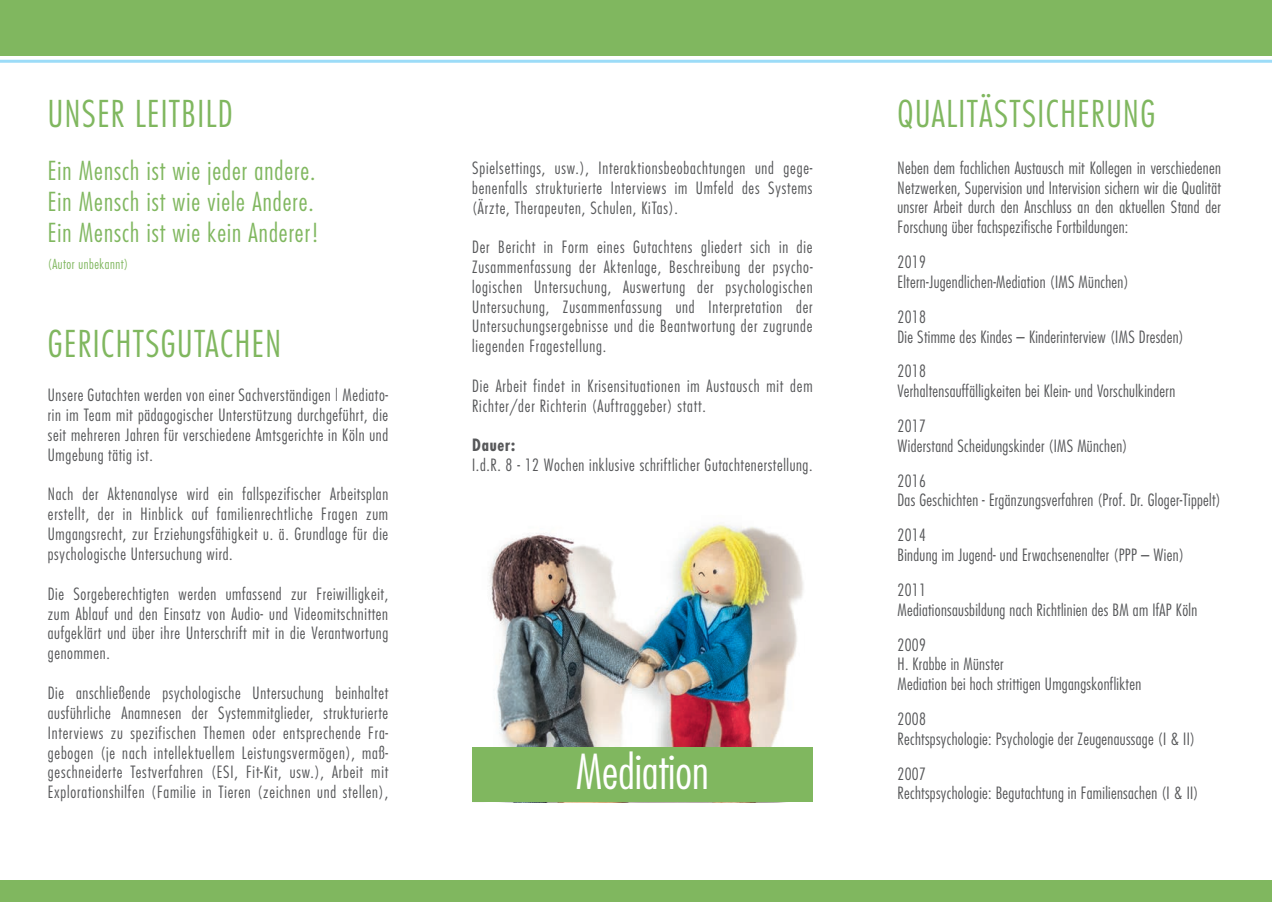
<style>
.page{position:relative;width:1272px;height:902px;background:#fff}
.page>*{position:absolute;margin:0;border:0;box-sizing:border-box;transform-origin:0 0}
.t1{font:300 condensed 46.95px "Futura";color:#fff}
.t2{font:300 condensed 36px "Futura";letter-spacing:.04em;color:#80b75f}
.t3{font:300 condensed 25.5px/30.6px "Futura";letter-spacing:.04em;color:#80b75f}
.t4{font:300 condensed 16.5px/19.8px "Futura";letter-spacing:.02em;color:#57585a}
.t5{font:300 condensed 16.5px/19.8px "Futura";letter-spacing:.05em;color:#57585a}
.t6{font:300 condensed 16.5px "Futura";letter-spacing:.04em;color:#57585a}
.t7{font:700 condensed 16.5px "Futura";letter-spacing:.05em;color:#57585a}
.t8{font:300 condensed 13.5px "Futura";letter-spacing:.04em;color:#80b75f}
</style>
<div class="page">
<div style="left:0;top:0;width:1271px;height:55px;background:#80b75f"></div>
<hr style="left:0;top:60px;width:1271px;height:3px;background:#9cdcf8">
<div style="left:0;top:880px;width:1271px;height:21px;background:#80b75f"></div>
<img style="left:489px;top:522px;width:315px;height:225px">
<div style="left:472px;top:747px;width:340px;height:54px;background:#80b75f"></div>
<h2 class="t2" style="left:48px;top:91px;width:186px">UNSER LEITBILD</h2>
<h3 class="t3" style="left:48px;top:155px;width:273px">Ein Mensch ist wie jeder andere.<br>Ein Mensch ist wie viele Andere.<br>Ein Mensch ist wie kein Anderer!</h3>
<p class="t8" style="left:48px;top:255px;width:82px">(Autor unbekannt)</p>
<h2 class="t2" style="left:48px;top:321px;width:235px">GERICHTSGUTACHEN</h2>
<p class="t4" style="left:48px;top:385px;width:342px;text-align:justify">Unsere Gutachten werden von einer Sachverständigen | Mediato&shy;rin im Team mit pädagogischer Unterstützung durchgeführt, die seit mehreren Jahren für verschiedene Amtsgerichte in Köln und Umgebung tätig ist.</p>
<p class="t4" style="left:48px;top:484px;width:342px;text-align:justify">Nach der Aktenanalyse wird ein fallspezifischer Arbeitsplan erstellt, der in Hinblick auf familienrechtliche Fragen zum Umgangsrecht, zur Erziehungsfähigkeit u. ä. Grundlage für die psychologische Untersuchung wird.</p>
<p class="t4" style="left:48px;top:583px;width:342px;text-align:justify">Die Sorgeberechtigten werden umfassend zur Freiwilligkeit, zum Ablauf und den Einsatz von Audio- und Videomitschnitten aufgeklärt und über ihre Unterschrift mit in die Verantwortung genommen.</p>
<p class="t4" style="left:48px;top:682px;width:342px;text-align:justify">Die anschließende psychologische Untersuchung beinhaltet ausführliche Anamnesen der Systemmitglieder, strukturierte Interviews zu spezifischen Themen oder entsprechende Fra&shy;gebogen (je nach intellektuellem Leistungsvermögen), maß&shy;geschneiderte Testverfahren (ESI, Fit-Kit, usw.), Arbeit mit Explorationshilfen (Familie in Tieren (zeichnen und stellen),</p>
<p class="t4" style="left:472px;top:158px;width:342px;text-align:justify">Spielsettings, usw.), Interaktionsbeobachtungen und gege&shy;benenfalls strukturierte Interviews im Umfeld des Systems (Ärzte, Therapeuten, Schulen, KiTas).</p>
<p class="t4" style="left:472px;top:237px;width:342px;text-align:justify">Der Bericht in Form eines Gutachtens gliedert sich in die Zusammenfassung der Aktenlage, Beschreibung der psycho&shy;logischen Untersuchung, Auswertung der psychologischen Untersuchung, Zusammenfassung und Interpretation der Untersuchungsergebnisse und die Beantwortung der zugrunde liegenden Fragestellung.</p>
<p class="t5" style="left:472px;top:375px;width:342px">Die Arbeit findet in Krisensituationen im Austausch mit dem<br>Richter/der Richterin (Auftraggeber) statt.</p>
<p class="t7" style="left:472px;top:434px;width:45px">Dauer:</p>
<p class="t6" style="left:472px;top:454px;width:342px">I.d.R. 8 - 12 Wochen inklusive schriftlicher Gutachtenerstellung.</p>
<h1 class="t1" style="left:576px;top:742px;width:134px">Mediation</h1>
<h2 class="t2" style="left:897px;top:91px;width:259px">QUALITÄSTSICHERUNG</h2>
<p class="t4" style="left:897px;top:157px;width:325px;text-align:justify">Neben dem fachlichen Austausch mit Kollegen in verschiedenen Netzwerken, Supervision und Intervision sichern wir die Qualität unsrer Arbeit durch den Anschluss an den aktuellen Stand der Forschung über fachspezifische Fortbildungen:</p>
<p class="t4" style="left:897px;top:252px;width:233px">2019<br>Eltern-Jugendlichen-Mediation (IMS München)</p>
<p class="t4" style="left:897px;top:306px;width:288px">2018<br>Die Stimme des Kindes – Kinderinterview (IMS Dresden)</p>
<p class="t4" style="left:897px;top:361px;width:279px">2018<br>Verhaltensauffälligkeiten bei Klein- und Vorschulkindern</p>
<p class="t4" style="left:897px;top:415px;width:231px">2017<br>Widerstand Scheidungskinder (IMS München)</p>
<p class="t4" style="left:897px;top:470px;width:325px">2016<br>Das Geschichten - Ergänzungsverfahren (Prof. Dr. Gloger-Tippelt)</p>
<p class="t4" style="left:897px;top:525px;width:288px">2014<br>Bindung im Jugend- und Erwachsenenalter (PPP – Wien)</p>
<p class="t4" style="left:897px;top:579px;width:301px">2011<br>Mediationsausbildung nach Richtlinien des BM am IfAP Köln</p>
<p class="t4" style="left:897px;top:634px;width:245px">2009<br>H. Krabbe in Münster<br>Mediation bei hoch strittigen Umgangskonflikten</p>
<p class="t4" style="left:897px;top:708px;width:299px">2008<br>Rechtspsychologie: Psychologie der Zeugenaussage (I &amp; II)</p>
<p class="t4" style="left:897px;top:763px;width:302px">2007<br>Rechtspsychologie: Begutachtung in Familiensachen (I &amp; II)</p>
</div>
